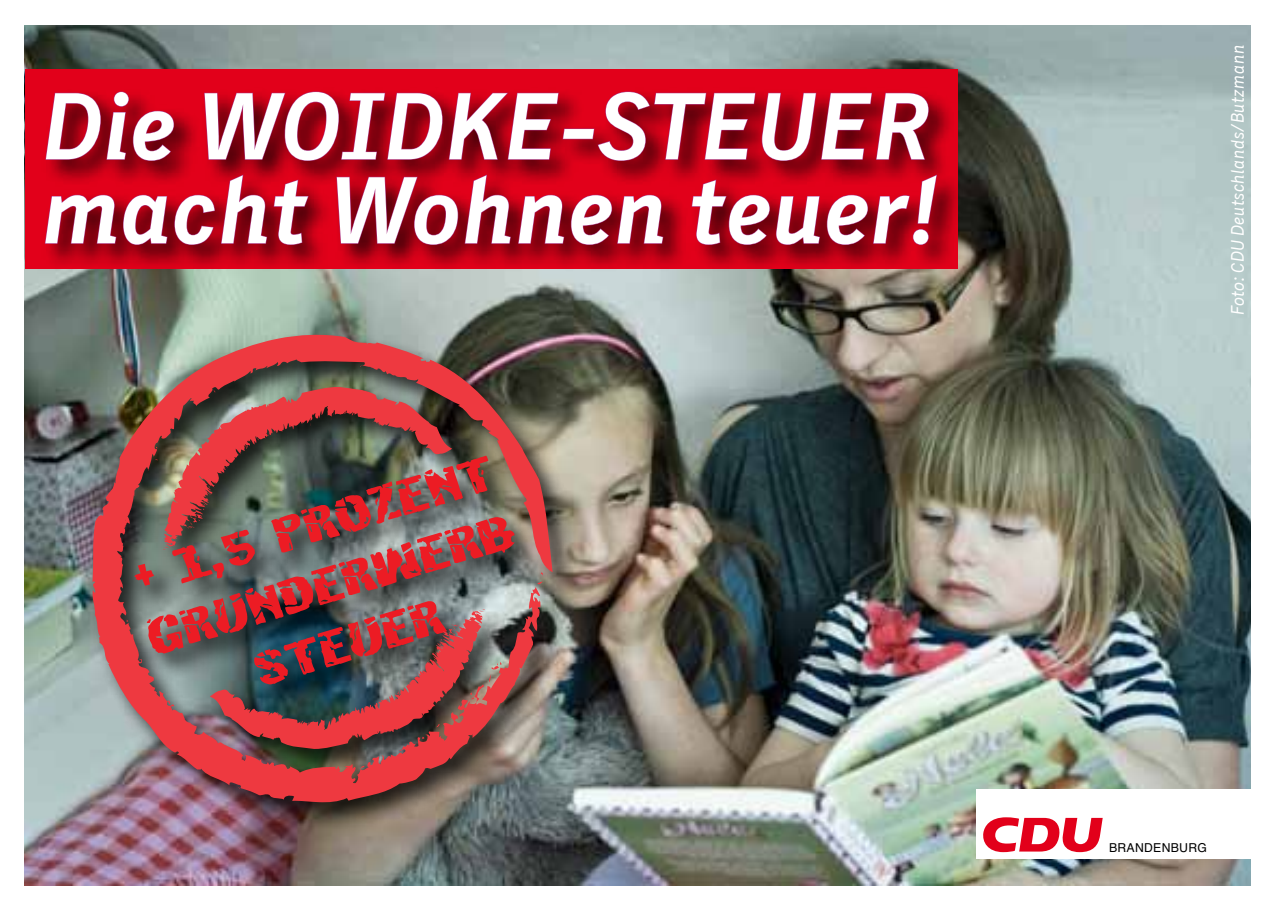
<style>
.page{position:relative;width:1276px;height:910px;background:#fff}
.page>*{position:absolute;margin:0;border:0;box-sizing:border-box;transform-origin:0 0}
.t1{font:italic 700 94.8px/84px "CDU Skopex";color:#fff}
.t2{font:51.3px/61.5px "Hulkbusters";color:#ec1c24;text-align:center}
.t3{font:italic 18px "CDU Skopex";color:#fff}
.t4{font:12.3px "Helvetica";letter-spacing:.02em;color:#000}
</style>
<div class="page">
<img style="left:24px;top:26px;width:1226px;height:860px">
<div style="left:87px;top:330px;width:492px;height:499px;background:#000;opacity:.75"></div>
<img style="left:90px;top:333px;width:462px;height:469px">
<svg style="left:537px;top:570px;width:7px;height:16px"></svg>
<img style="left:210px;top:609px;width:281px;height:140px">
<img style="left:155px;top:387px;width:297px;height:163px">
<div style="left:976px;top:789px;width:278px;height:70px;background:#fff"></div>
<svg style="left:983px;top:817px;width:119px;height:35px"></svg>
<div style="left:26px;top:70px;width:932px;height:199px;background:#e2001a"></div>
<div style="left:41px;top:87px;width:922px;height:184px;background:#000;opacity:.75"></div>
<svg style="left:44px;top:91px;width:131px;height:71px"></svg>
<svg style="left:203px;top:91px;width:726px;height:71px;background:#a6041b"></svg>
<svg style="left:44px;top:174px;width:265px;height:72px"></svg>
<svg style="left:335px;top:174px;width:329px;height:72px"></svg>
<svg style="left:690px;top:174px;width:248px;height:72px"></svg>
<p class="t1" style="left:43px;top:83px;width:901px">Die WOIDKE-STEUER macht Wohnen teuer!</p>
<p class="t2" style="left:123px;top:554px;width:382px;rotate:-17deg">+ 1,5 Prozent<br>Grunderwerb<br>STEUER</p>
<p class="t3" style="left:1227px;top:315px;width:272px;rotate:-90deg">Foto: CDU Deutschlands/Butzmann</p>
<p class="t4" style="left:1109px;top:838px;width:100px">BRANDENBURG</p>
</div>
